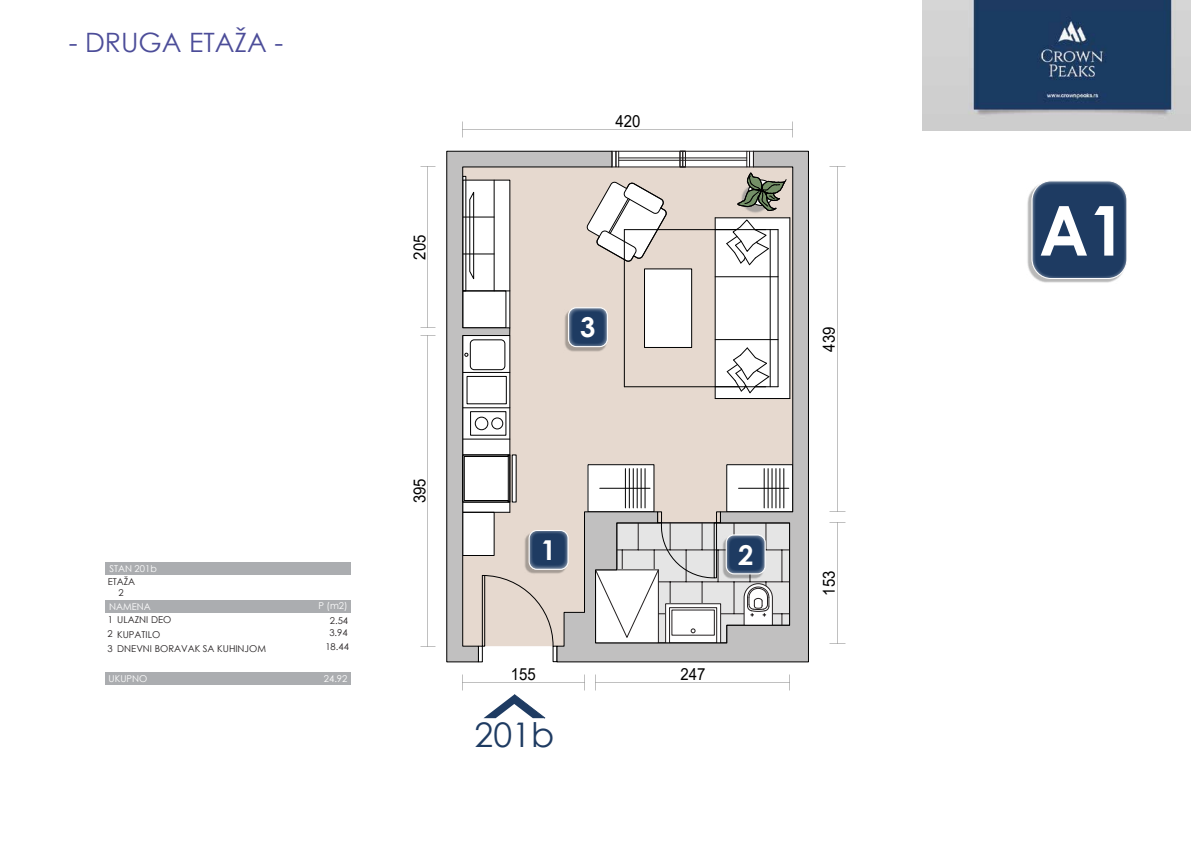
<style>
.page{position:relative;width:1191px;height:842px;background:#fff}
.page>*{position:absolute;margin:0;border:0;box-sizing:border-box;transform-origin:0 0}
.t1{font:700 68.9px "Century Gothic";color:#fff}
.t2{font:33.9px "Century Gothic";color:#1e3b62}
.t3{font:700 27.4px "Century Gothic";color:#fff}
.t4{font:26.7px "Century Gothic";color:#4c4d99}
.t5{font:16.6px "Arial";color:#000;scale:.9 1}
.t6{font:9.4px/10.7px "Century Gothic";color:#231f20;text-align:center}
.t7{font:9.4px "Century Gothic";color:#fff}
</style>
<div class="page">
<svg style="left:613px;top:150px;width:196px;height:513px"></svg>
<svg style="left:446px;top:150px;width:167px;height:513px;background:#d2cac4"></svg>
<hr style="left:618px;top:151px;width:129px;height:1px;background:#231f20">
<hr style="left:618px;top:167px;width:129px;height:1px;background:#231f20">
<hr style="left:618px;top:160px;width:129px;height:1px;background:#231f20">
<hr style="left:618px;top:158px;width:129px;height:1px;background:#231f20">
<svg style="left:753px;top:151px;width:1px;height:16px"></svg>
<div style="left:749px;top:151px;width:4px;height:16px;border:1px solid #231f20"></div>
<div style="left:612px;top:151px;width:4px;height:16px;border:1px solid #231f20"></div>
<div style="left:746px;top:151px;width:3px;height:16px;border:1px solid #231f20"></div>
<div style="left:616px;top:151px;width:3px;height:16px;border:1px solid #231f20"></div>
<div style="left:682px;top:151px;width:3px;height:16px;border:1px solid #231f20"></div>
<div style="left:680px;top:151px;width:3px;height:16px;border:1px solid #231f20"></div>
<div style="left:106px;top:600px;width:245px;height:13px;background:#abadb0"></div>
<div style="left:106px;top:562px;width:245px;height:13px;background:#abadb0"></div>
<div style="left:106px;top:672px;width:245px;height:13px;background:#abadb0"></div>
<img style="left:922px;top:0;width:269px;height:131px">
<img style="left:1027px;top:184px;width:97px;height:99px">
<svg style="left:1032px;top:181px;width:95px;height:97px;background:#213d64"></svg>
<div style="left:1031px;top:180px;width:96px;height:99px;border:1px solid #fff;border-radius:19px"></div>
<svg style="left:484px;top:694px;width:61px;height:24px"></svg>
<img style="left:524px;top:531px;width:43px;height:44px">
<svg style="left:529px;top:530px;width:39px;height:39px"></svg>
<div style="left:529px;top:530px;width:39px;height:40px;border:1px solid #fff;border-radius:8px"></div>
<img style="left:721px;top:535px;width:44px;height:44px">
<svg style="left:726px;top:535px;width:39px;height:39px"></svg>
<div style="left:726px;top:534px;width:39px;height:40px;border:1px solid #fff;border-radius:8px"></div>
<img style="left:563px;top:308px;width:44px;height:44px">
<svg style="left:568px;top:308px;width:39px;height:39px"></svg>
<div style="left:568px;top:307px;width:40px;height:40px;border:1px solid #fff;border-radius:8px"></div>
<img style="left:741px;top:211px;width:29px;height:2px">
<svg style="left:737px;top:173px;width:49px;height:38px;background:#8f9181"></svg>
<svg style="left:462px;top:335px;width:48px;height:220px"></svg>
<div style="left:508px;top:455px;width:2px;height:47px;border:1px solid #010101"></div>
<h3 class="t4" style="left:69px;top:24px;width:216px">- DRUGA ETAŽA -</h3>
<p class="t7" style="left:109px;top:562px;width:49px">STAN 201b</p>
<p class="t6" style="left:108px;top:576px;width:29px">ETAŽA<br>2</p>
<p class="t6" style="left:108px;top:614px;width:65px">1 ULAZNI DEO</p>
<p class="t6" style="left:330px;top:615px;width:20px">2.54</p>
<p class="t6" style="left:107px;top:629px;width:54px">2 KUPATILO</p>
<p class="t6" style="left:329px;top:627px;width:20px">3.94</p>
<p class="t7" style="left:109px;top:600px;width:43px">NAMENA</p>
<p class="t7" style="left:318px;top:599px;width:31px">P (m2)</p>
<p class="t6" style="left:108px;top:643px;width:160px">3 DNEVNI BORAVAK SA KUHINJOM</p>
<p class="t6" style="left:325px;top:641px;width:25px">18.44</p>
<p class="t7" style="left:109px;top:672px;width:40px">UKUPNO</p>
<p class="t7" style="left:324px;top:672px;width:25px">24.92</p>
<h3 class="t5" style="left:408px;top:260px;width:29px;rotate:-90deg">205</h3>
<h3 class="t5" style="left:615px;top:109px;width:29px">420</h3>
<h3 class="t3" style="left:580px;top:307px;width:17px">3</h3>
<h3 class="t5" style="left:408px;top:503px;width:29px;rotate:-90deg">395</h3>
<h3 class="t3" style="left:541px;top:529px;width:17px">1</h3>
<h3 class="t3" style="left:738px;top:534px;width:17px">2</h3>
<h3 class="t5" style="left:511px;top:663px;width:29px">155</h3>
<h3 class="t5" style="left:680px;top:663px;width:29px">247</h3>
<h2 class="t2" style="left:474px;top:711px;width:81px">201b</h2>
<h3 class="t5" style="left:817px;top:351px;width:29px;rotate:-90deg">439</h3>
<h3 class="t5" style="left:817px;top:596px;width:29px;rotate:-90deg">153</h3>
<h1 class="t1" style="left:1039px;top:178px;width:89px">A1</h1>
</div>
